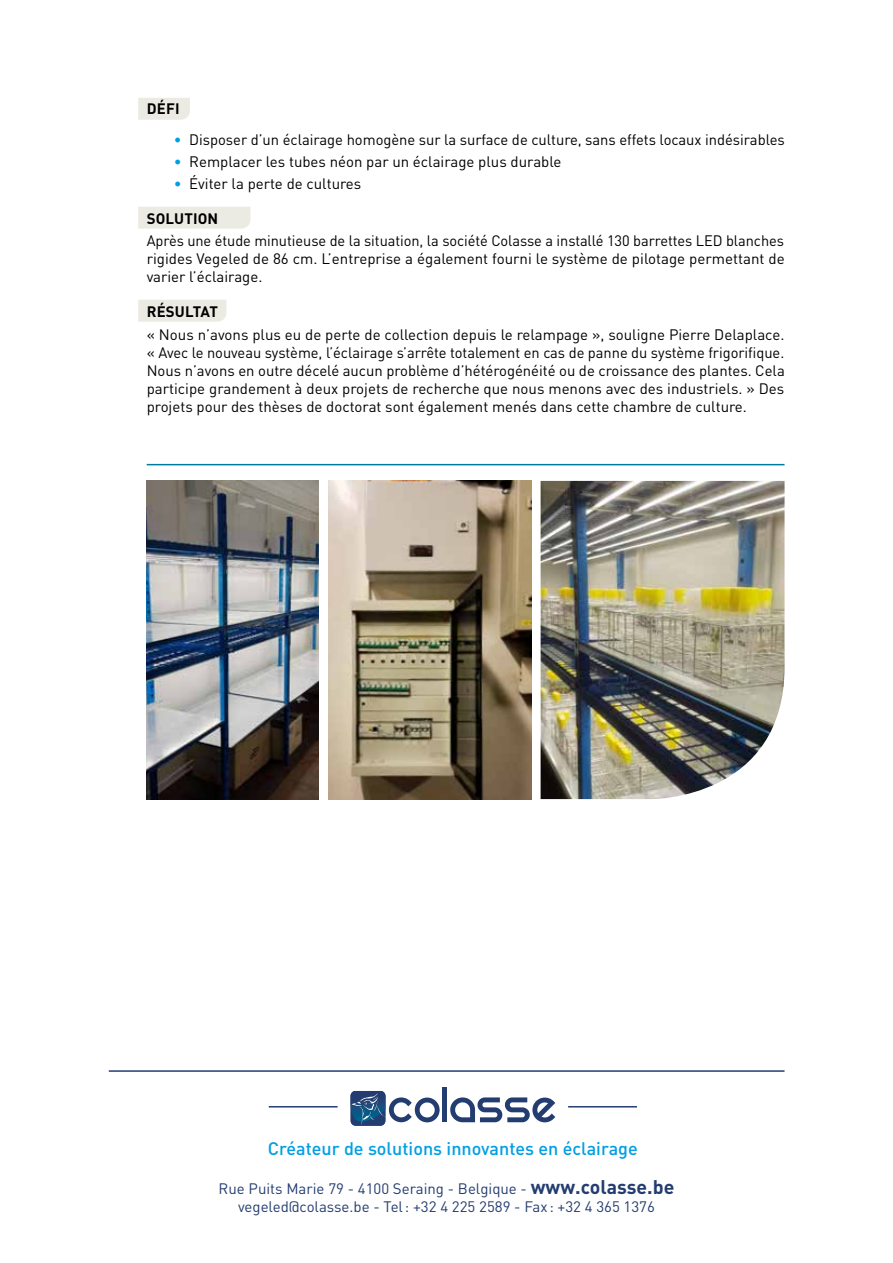
<style>
.page{position:relative;width:893px;height:1263px;background:#fff}
.page>*{position:absolute;margin:0;border:0;box-sizing:border-box;transform-origin:0 0}
.t1{font:500 18px "DIN Pro";color:#009fe3}
.t2{font:15px/18px "DIN Pro";color:#000;text-align:justify}
.t3{font:15px/18px "DIN Pro";color:#243d70;text-align:center}
.t4{font:700 15px "DIN Pro";letter-spacing:.01em;color:#000}
.s1{color:#009fe3}
.s2{font-weight:700;font-size:19.5px}
</style>
<div class="page">
<div style="left:442px;top:1087px;width:5px;height:35px;background:#243d70"></div>
<svg style="left:450px;top:1097px;width:105px;height:25px"></svg>
<svg style="left:351px;top:1091px;width:34px;height:35px"></svg>
<svg style="left:350px;top:1091px;width:90px;height:34px"></svg>
<hr style="left:269px;top:1106px;width:69px;height:1px;background:#243d70">
<hr style="left:568px;top:1106px;width:69px;height:1px;background:#243d70">
<div style="left:138px;top:207px;width:112px;height:22px;background:#ecebe3"></div>
<div style="left:138px;top:300px;width:88px;height:22px;background:#ecebe3"></div>
<hr style="left:109px;top:1070px;width:675px;height:2px;background:#243d70">
<svg style="left:138px;top:98px;width:52px;height:22px"></svg>
<img style="left:541px;top:481px;width:243px;height:318px">
<img style="left:147px;top:481px;width:171px;height:318px">
<img style="left:329px;top:481px;width:202px;height:318px">
<hr style="left:147px;top:464px;width:637px;height:1px;background:#007ba0">
<p class="t4" style="left:147px;top:98px;width:34px">DÉFI</p>
<p class="t2" style="left:174px;top:130px;width:613px"><span class="s1">•</span> Disposer d’un éclairage homogène sur la surface de culture, sans effets locaux indésirables</p>
<p class="t2" style="left:174px;top:152px;width:389px"><span class="s1">•</span> Remplacer les tubes néon par un éclairage plus durable</p>
<p class="t2" style="left:174px;top:174px;width:189px"><span class="s1">•</span> Éviter la perte de cultures</p>
<p class="t4" style="left:147px;top:209px;width:73px">SOLUTION</p>
<p class="t2" style="left:147px;top:231px;width:640px">Après une étude minutieuse de la situation, la société Colasse a installé 130 barrettes LED blanches rigides Vegeled de 86 cm. L’entreprise a également fourni le système de pilotage permettant de varier l’éclairage.</p>
<p class="t4" style="left:147px;top:302px;width:73px">RÉSULTAT</p>
<p class="t2" style="left:147px;top:325px;width:640px">« Nous n’avons plus eu de perte de collection depuis le relampage », souligne Pierre Delaplace. « Avec le nouveau système, l’éclairage s’arrête totalement en cas de panne du système frigorifique.<br>Nous n’avons en outre décelé aucun problème d’hétérogénéité ou de croissance des plantes. Cela participe grandement à deux projets de recherche que nous menons avec des industriels. » Des projets pour des thèses de doctorat sont également menés dans cette chambre de culture.</p>
<p class="t1" style="left:268px;top:1137px;width:371px">Créateur de solutions innovantes en éclairage</p>
<p class="t3" style="left:219px;top:1179px;width:457px">Rue Puits Marie 79 - 4100 Seraing - Belgique - <span class="s2">www.colasse.be </span>vegeled@colasse.be - Tel: +32 4 225 2589 - Fax : +32 4 365 1376</p>
</div>
